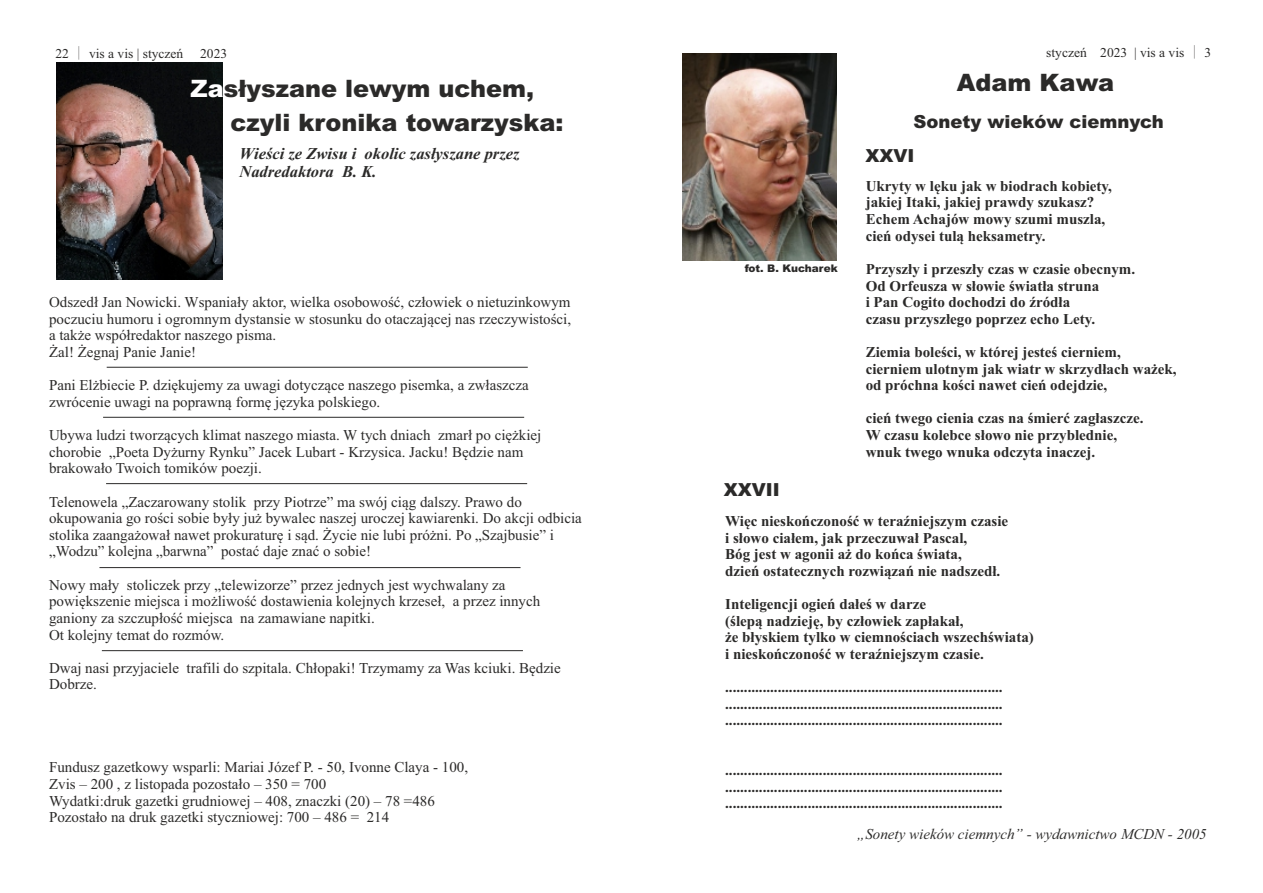
<style>
.page{position:relative;width:1263px;height:893px;background:#fff}
.page>*{position:absolute;margin:0;border:0;box-sizing:border-box;transform-origin:0 0}
.t1{font:900 24px/33.9px "Arial";color:#2b2a29}
.t2{font:900 18px "Arial";color:#2b2a29}
.t3{font:italic 700 16.5px/18.1px "Times New Roman";color:#2b2a29}
.t4{font:15px/16.6px "Times New Roman";color:#2b2a29}
.t5{font:700 15px/16.6px "Times New Roman";color:#2b2a29}
.t6{font:italic 15px "Times New Roman";color:#2b2a29}
.t7{font:13.5px "Times New Roman";color:#2b2a29}
.t8{font:900 10.5px "Arial";color:#2b2a29}
.s1{font-family:"Adobe Fangsong Std"}
.s2{color:#fefefe}
</style>
<div class="page">
<img style="left:683px;top:53px;width:154px;height:208px">
<img style="left:56px;top:63px;width:166px;height:217px">
<hr style="left:107px;top:367px;width:421px;height:1px;background:#2b2a29">
<hr style="left:103px;top:417px;width:421px;height:1px;background:#2b2a29">
<hr style="left:106px;top:483px;width:421px;height:1px;background:#2b2a29">
<hr style="left:99px;top:567px;width:421px;height:1px;background:#2b2a29">
<hr style="left:102px;top:650px;width:421px;height:1px;background:#2b2a29">
<p class="t7" style="left:55px;top:48px;width:173px">22 <span class="s1">│</span> vis a vis | styczeń 2023</p>
<p class="t7" style="left:1046px;top:48px;width:167px">styczeń 2023 | vis a vis <span class="s1">│</span> 3</p>
<h1 class="t1" style="left:957px;top:68px;width:159px">Adam Kawa</h1>
<h1 class="t1" style="left:231px;top:74px;width:334px;text-indent:-40px"><span class="s2">Za</span>słyszane lewym uchem, czyli kronika towarzyska:</h1>
<p class="t3" style="left:239px;top:146px;width:282px">Wieści ze Zwisu i okolic zasłyszane przez<br>Nadredaktora B. K.</p>
<p class="t2" style="left:913px;top:115px;width:252px">Sonety wieków ciemnych</p>
<p class="t2" style="left:865px;top:149px;width:51px">XXVI</p>
<p class="t4" style="left:49px;top:295px;width:524px">Odszedł Jan Nowicki. Wspaniały aktor, wielka osobowość, człowiek o nietuzinkowym poczuciu humoru i ogromnym dystansie w stosunku do otaczającej nas rzeczywistości, a także współredaktor naszego pisma.<br>Żal! Żegnaj Panie Janie!</p>
<p class="t4" style="left:49px;top:378px;width:481px">Pani Elżbiecie P. dziękujemy za uwagi dotyczące naszego pisemka, a zwłaszcza zwrócenie uwagi na poprawną formę języka polskiego.</p>
<p class="t4" style="left:49px;top:428px;width:494px">Ubywa ludzi tworzących klimat naszego miasta. W tych dniach zmarł po ciężkiej chorobie „Poeta Dyżurny Rynku” Jacek Lubart - Krzysica. Jacku! Będzie nam brakowało Twoich tomików poezji.</p>
<p class="t4" style="left:49px;top:495px;width:534px">Telenowela „Zaczarowany stolik przy Piotrze” ma swój ciąg dalszy. Prawo do okupowania go rości sobie były już bywalec naszej uroczej kawiarenki. Do akcji odbicia stolika zaangażował nawet prokuraturę i sąd. Życie nie lubi próżni. Po „Szajbusie” i „Wodzu” kolejna „barwna” postać daje znać o sobie!</p>
<p class="t4" style="left:49px;top:578px;width:493px">Nowy mały stoliczek przy „telewizorze” przez jednych jest wychwalany za powiększenie miejsca i możliwość dostawienia kolejnych krzeseł, a przez innych ganiony za szczupłość miejsca na zamawiane napitki.<br>Ot kolejny temat do rozmów.</p>
<p class="t4" style="left:49px;top:661px;width:513px">Dwaj nasi przyjaciele trafili do szpitala. Chłopaki! Trzymamy za Was kciuki. Będzie<br>Dobrze.</p>
<p class="t4" style="left:49px;top:760px;width:421px">Fundusz gazetkowy wsparli: Mariai Józef P. - 50, Ivonne Claya - 100, Zvis – 200 , z listopada pozostało – 350 = 700<br>Wydatki:druk gazetki grudniowej – 408, znaczki (20) – 78 =486<br>Pozostało na druk gazetki styczniowej: 700 – 486 = 214</p>
<p class="t8" style="left:745px;top:265px;width:95px">fot. B. Kucharek</p>
<p class="t2" style="left:724px;top:483px;width:58px">XXVII</p>
<p class="t5" style="left:866px;top:179px;width:248px">Ukryty w lęku jak w biodrach kobiety, jakiej Itaki, jakiej prawdy szukasz?<br>Echem Achajów mowy szumi muszla, cień odysei tulą heksametry.</p>
<p class="t5" style="left:866px;top:262px;width:271px">Przyszły i przeszły czas w czasie obecnym.<br>Od Orfeusza w słowie światła struna<br>i Pan Cogito dochodzi do źródła<br>czasu przyszłego poprzez echo Lety.</p>
<p class="t5" style="left:866px;top:345px;width:312px">Ziemia boleści, w której jesteś cierniem, cierniem ulotnym jak wiatr w skrzydłach ważek, od próchna kości nawet cień odejdzie,</p>
<p class="t5" style="left:866px;top:412px;width:279px">cień twego cienia czas na śmierć zagłaszcze.<br>W czasu kolebce słowo nie przyblednie, wnuk twego wnuka odczyta inaczej.</p>
<p class="t5" style="left:725px;top:514px;width:285px">Więc nieskończoność w teraźniejszym czasie i słowo ciałem, jak przeczuwał Pascal,<br>Bóg jest w agonii aż do końca świata,<br>dzień ostatecznych rozwiązań nie nadszedł.</p>
<p class="t5" style="left:725px;top:597px;width:310px">Inteligencji ogień dałeś w darze<br>(ślepą nadzieję, by człowiek zapłakał,<br>że błyskiem tylko w ciemnościach wszechświata) i nieskończoność w teraźniejszym czasie.</p>
<p class="t5" style="left:725px;top:680px;width:279px;text-align:justify">.......................................................................... .......................................................................... ..........................................................................</p>
<p class="t5" style="left:725px;top:763px;width:279px;text-align:justify">.......................................................................... .......................................................................... ..........................................................................</p>
<p class="t6" style="left:857px;top:829px;width:351px">„Sonety wieków ciemnych” - wydawnictwo MCDN - 2005</p>
</div>
